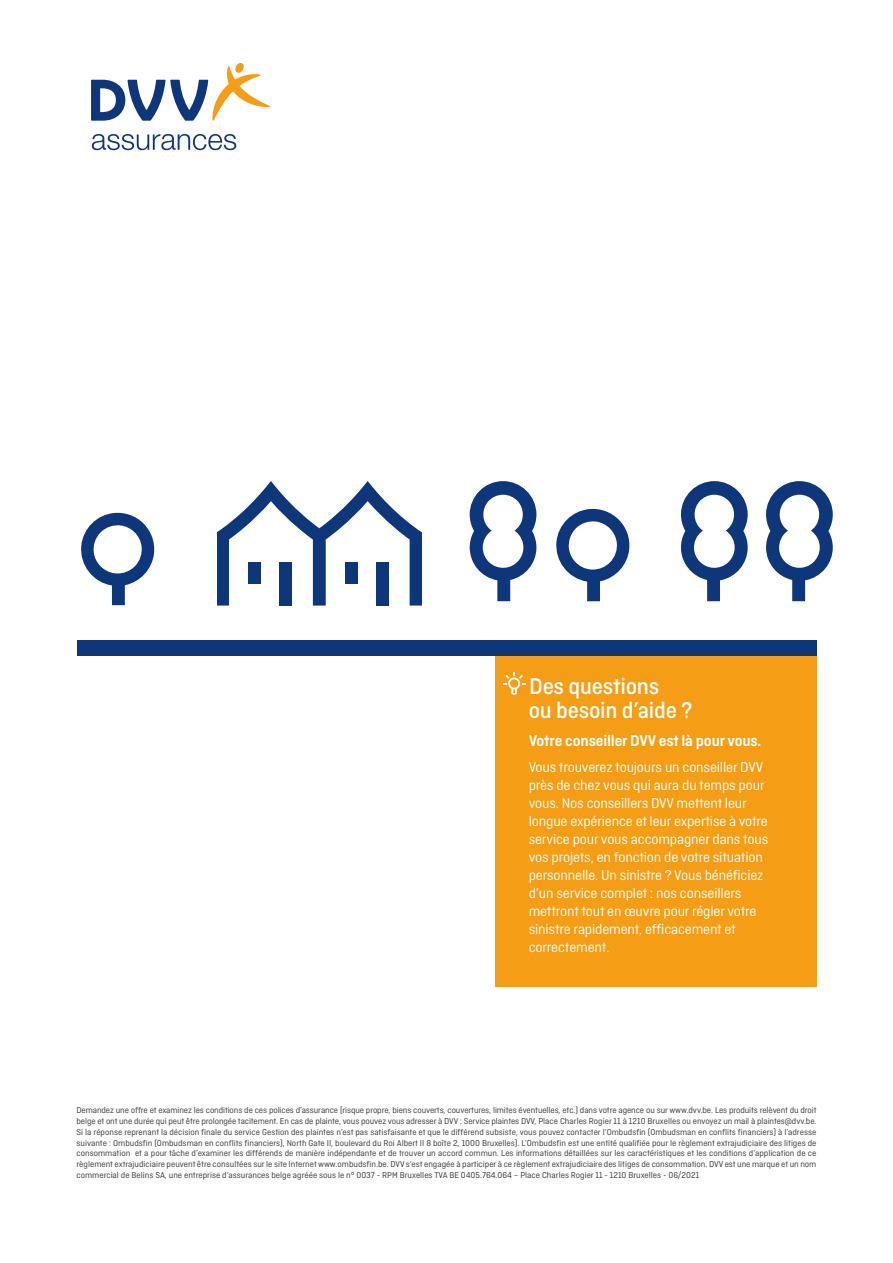
<style>
.page{position:relative;width:893px;height:1263px;background:#fff}
.page>*{position:absolute;margin:0;border:0;box-sizing:border-box;transform-origin:0 0}
.t1{font:500 24px/24px "Ciutadella";letter-spacing:-.01em;color:#fff}
.t2{font:600 16.5px "Ciutadella";letter-spacing:-.01em;color:#fff}
.t3{font:15px/18px "Ciutadella";letter-spacing:-.01em;color:#fff}
.t4{font:9px/10.8px "Ciutadella";color:#3c3c3b;text-align:justify}
</style>
<div class="page">
<div style="left:495px;top:642px;width:321px;height:344px;background:#f59d15"></div>
<svg style="left:503px;top:672px;width:22px;height:23px"></svg>
<svg style="left:81px;top:512px;width:74px;height:93px"></svg>
<svg style="left:681px;top:481px;width:67px;height:120px"></svg>
<svg style="left:766px;top:481px;width:67px;height:120px"></svg>
<svg style="left:470px;top:481px;width:67px;height:120px"></svg>
<svg style="left:556px;top:508px;width:74px;height:93px"></svg>
<svg style="left:217px;top:481px;width:204px;height:125px"></svg>
<div style="left:279px;top:562px;width:13px;height:44px;background:#0e377b"></div>
<div style="left:248px;top:562px;width:13px;height:22px;background:#0e377b"></div>
<div style="left:77px;top:640px;width:739px;height:15px;background:#0e377b"></div>
<svg style="left:91px;top:63px;width:179px;height:58px"></svg>
<svg style="left:92px;top:134px;width:144px;height:16px"></svg>
<h1 class="t1" style="left:529px;top:674px;width:165px">Des questions<br>ou besoin d’aide ?</h1>
<h2 class="t2" style="left:529px;top:731px;width:234px">Votre conseiller DVV est là pour vous.</h2>
<p class="t3" style="left:529px;top:758px;width:241px">Vous trouverez toujours un conseiller DVV près de chez vous qui aura du temps pour vous. Nos conseillers DVV mettent leur longue expérience et leur expertise à votre service pour vous accompagner dans tous vos projets, en fonction de votre situation personnelle. Un sinistre ? Vous bénéficiez d’un service complet : nos conseillers mettront tout en œuvre pour régler votre sinistre rapidement, efficacement et correctement.</p>
<p class="t4" style="left:77px;top:1105px;width:741px">Demandez une offre et examinez les conditions de ces polices d’assurance (risque propre, biens couverts, couvertures, limites éventuelles, etc.) dans votre agence ou sur www.dvv.be. Les produits relèvent du droit belge et ont une durée qui peut être prolongée tacitement. En cas de plainte, vous pouvez vous adresser à DVV : Service plaintes DVV, Place Charles Rogier 11 à 1210 Bruxelles ou envoyez un mail à plaintes@dvv.be.<br>Si la réponse reprenant la décision finale du service Gestion des plaintes n’est pas satisfaisante et que le différend subsiste, vous pouvez contacter l’Ombudsfin (Ombudsman en conflits financiers) à l’adresse suivante : Ombudsfin (Ombudsman en conflits financiers), North Gate II, boulevard du Roi Albert II 8 boîte 2, 1000 Bruxelles). L’Ombudsfin est une entité qualifiée pour le règlement extrajudiciaire des litiges de consommation et a pour tâche d’examiner les différends de manière indépendante et de trouver un accord commun. Les informations détaillées sur les caractéristiques et les conditions d’application de ce règlement extrajudiciaire peuvent être consultées sur le site Internet www.ombudsfin.be. DVV s’est engagée à participer à ce règlement extrajudiciaire des litiges de consommation. DVV est une marque et un nom commercial de Belins SA, une entreprise d’assurances belge agréée sous le n° 0037 - RPM Bruxelles TVA BE 0405.764.064 – Place Charles Rogier 11 - 1210 Bruxelles - 06/2021</p>
</div>
